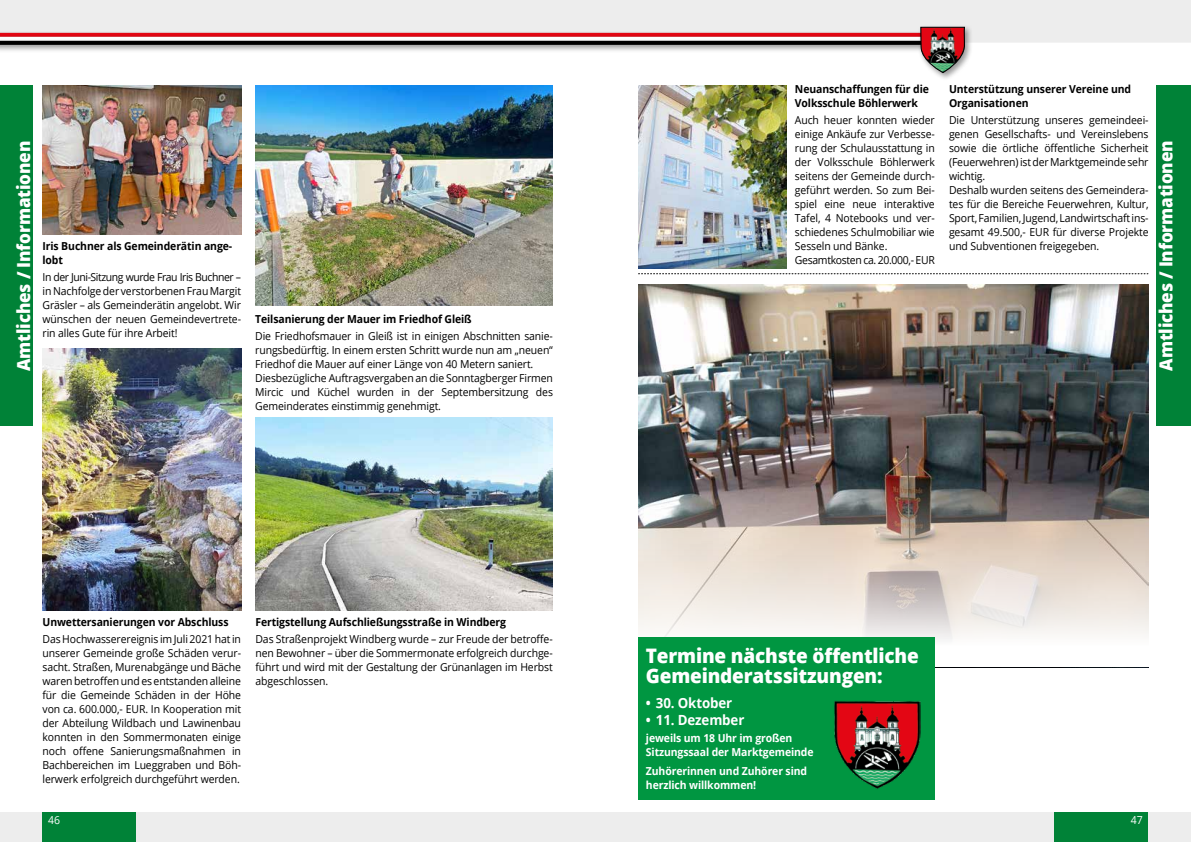
<style>
.page{position:relative;width:1191px;height:842px;background:#fff}
.page>*{position:absolute;margin:0;border:0;box-sizing:border-box;transform-origin:0 0}
.t1{font:800 20px/20px "Open Sans";letter-spacing:-.01em;color:#fff;scale:.95 1}
.t2{font:800 18px "Open Sans";letter-spacing:-.01em;color:#fff;scale:.95 1}
.t3{font:700 14px "Open Sans";letter-spacing:-.01em;color:#fff;scale:.95 1}
.t4{font:11px/14px "Open Sans";letter-spacing:-.01em;color:#000;text-align:justify;scale:.95 1}
.t5{font:700 11px/14px "Open Sans";letter-spacing:-.01em;color:#000;scale:.95 1}
.t6{font:700 11px/14px "Open Sans";letter-spacing:-.01em;color:#fff;scale:.95 1}
.t7{font:11px "Open Sans";color:#fff;scale:.95 1}
</style>
<div class="page">
<img style="left:638px;top:284px;width:510px;height:194px">
<svg style="left:638px;top:478px;width:511px;height:189px"></svg>
<div style="left:638px;top:637px;width:296px;height:163px;background:#009641"></div>
<img style="left:834px;top:701px;width:86px;height:88px">
<svg style="left:638px;top:273px;width:510px;height:1px"></svg>
<img style="left:43px;top:85px;width:198px;height:149px">
<img style="left:256px;top:85px;width:297px;height:220px">
<img style="left:43px;top:348px;width:198px;height:262px">
<img style="left:256px;top:418px;width:297px;height:193px">
<img style="left:638px;top:86px;width:148px;height:182px">
<div style="left:0;top:812px;width:1191px;height:30px;background:#ededed"></div>
<div style="left:0;top:0;width:1191px;height:43px;background:#ededed"></div>
<div style="left:0;top:30px;width:950px;height:15px;background:#000;opacity:.48"></div>
<hr style="left:0;top:33px;width:942px;height:4px;background:#e30613">
<div style="left:0;top:34px;width:950px;height:15px;background:#000;opacity:.48"></div>
<hr style="left:0;top:37px;width:942px;height:4px;background:#fff">
<div style="left:0;top:38px;width:950px;height:15px;background:#000;opacity:.4"></div>
<svg style="left:0;top:41px;width:917px;height:4px;background:#050505"></svg>
<div style="left:917px;top:24px;width:56px;height:57px;background:#000;opacity:.4"></div>
<svg style="left:919px;top:26px;width:46px;height:48px;background:#9d5e5e"></svg>
<div style="left:0;top:85px;width:33px;height:341px;background:#008237"></div>
<div style="left:42px;top:812px;width:94px;height:30px;background:#008237"></div>
<div style="left:1054px;top:812px;width:94px;height:30px;background:#008237"></div>
<div style="left:1156px;top:85px;width:35px;height:341px;background:#008237"></div>
<p class="t5" style="left:795px;top:82px;width:143px">Neuanschaffungen für die<br>Volksschule Böhlerwerk</p>
<p class="t4" style="left:795px;top:113px;width:149px;text-align:left">Auch heuer konnten wieder einige Ankäufe zur Verbesse&shy;rung der Schulausstattung in der Volksschule Böhlerwerk seitens der Gemeinde durch&shy;geführt werden. So zum Bei&shy;spiel eine neue interaktive<br>Tafel, 4 Notebooks und ver&shy;schiedenes Schulmobiliar wie<br>Sesseln und Bänke.<br>Gesamtkosten ca. 20.000,- EUR</p>
<p class="t5" style="left:949px;top:82px;width:193px">Unterstützung unserer Vereine und<br>Organisationen</p>
<p class="t4" style="left:949px;top:113px;width:212px;text-align:left">Die Unterstützung unseres gemeindeei&shy;genen Gesellschafts- und Vereinslebens sowie die örtliche öffentliche Sicherheit (Feuerwehren) ist der Marktgemeinde sehr wichtig.<br>Deshalb wurden seitens des Gemeindera&shy;tes für die Bereiche Feuerwehren, Kultur, Sport, Familien, Jugend, Landwirtschaft ins&shy;gesamt 49.500,- EUR für diverse Projekte und Subventionen freigegeben.</p>
<h2 class="t2" style="left:10px;top:371px;width:244px;rotate:-90deg">Amtliches / Informationen</h2>
<h2 class="t2" style="left:1152px;top:371px;width:244px;rotate:-90deg">Amtliches / Informationen</h2>
<p class="t5" style="left:43px;top:239px;width:201px">Iris Buchner als Gemeinderätin ange&shy;lobt</p>
<p class="t4" style="left:43px;top:270px;width:210px">In der Juni-Sitzung wurde Frau Iris Buchner – in Nachfolge der verstorbenen Frau Margit Gräsler – als Gemeinderätin angelobt. Wir wünschen der neuen Gemeindevertrete&shy;rin alles Gute für ihre Arbeit!</p>
<p class="t5" style="left:255px;top:312px;width:229px">Teilsanierung der Mauer im Friedhof Gleiß</p>
<p class="t4" style="left:255px;top:329px;width:315px;text-align:left">Die Friedhofsmauer in Gleiß ist in einigen Abschnitten sanie&shy;rungsbedürftig. In einem ersten Schritt wurde nun am „neuen“ Friedhof die Mauer auf einer Länge von 40 Metern saniert.<br>Diesbezügliche Auftragsvergaben an die Sonntagberger Firmen Mircic und Küchel wurden in der Septembersitzung des Gemeinderates einstimmig genehmigt.</p>
<p class="t5" style="left:43px;top:614px;width:197px">Unwettersanierungen vor Abschluss</p>
<p class="t4" style="left:43px;top:631px;width:210px">Das Hochwasserereignis im Juli 2021 hat in unserer Gemeinde große Schäden verur&shy;sacht. Straßen, Murenabgänge und Bäche waren betroffenundes entstandenalleine für die Gemeinde Schäden in der Höhe von ca. 600.000,- EUR. In Kooperation mit der Abteilung Wildbach und Lawinenbau konnten in den Sommermonaten einige noch offene Sanierungsmaßnahmen in Bachbereichen im Lueggraben und Böh&shy;lerwerk erfolgreich durchgeführt werden.</p>
<p class="t5" style="left:255px;top:614px;width:265px">Fertigstellung Aufschließungsstraße in Windberg</p>
<p class="t4" style="left:255px;top:631px;width:314px">Das Straßenprojekt Windberg wurde – zur Freude der betroffe&shy;nen Bewohner – über die Sommermonate erfolgreich durchge&shy;führt und wird mit der Gestaltung der Grünanlagen im Herbst abgeschlossen.</p>
<h1 class="t1" style="left:646px;top:644px;width:289px">Termine nächste öffentliche<br>Gemeinderatssitzungen:</h1>
<p class="t3" style="left:646px;top:693px;width:92px">• 30. Oktober</p>
<p class="t3" style="left:646px;top:710px;width:105px">• 11. Dezember</p>
<p class="t6" style="left:646px;top:730px;width:178px">jeweils um 18 Uhr im großen<br>Sitzungssaal der Marktgemeinde</p>
<p class="t6" style="left:646px;top:764px;width:171px">Zuhörerinnen und Zuhörer sind herzlich willkommen!</p>
<p class="t7" style="left:48px;top:813px;width:14px">46</p>
<p class="t7" style="left:1131px;top:813px;width:14px">47</p>
</div>
